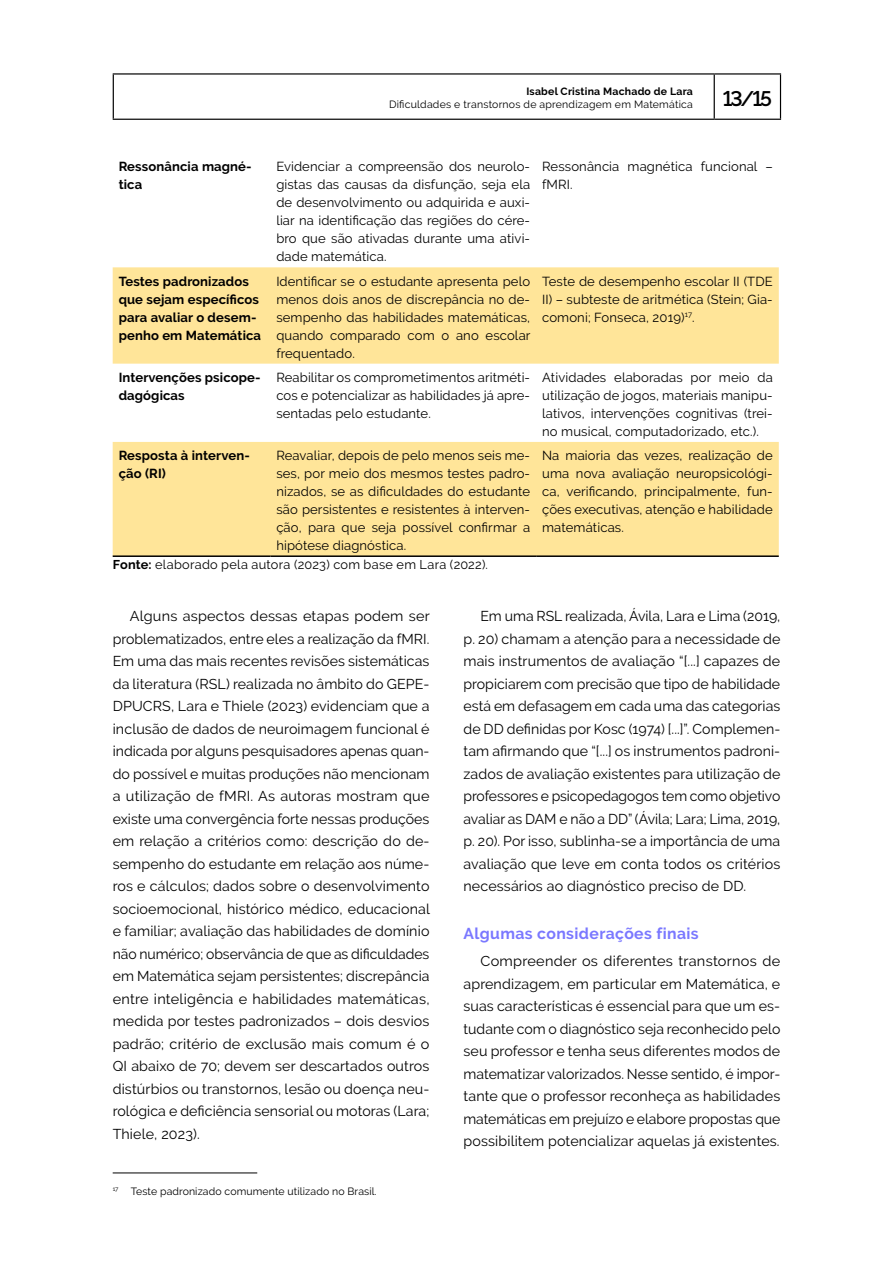
<style>
.page{position:relative;width:893px;height:1263px;background:#fff}
.page>*{position:absolute;margin:0;border:0;box-sizing:border-box;transform-origin:0 0}
.t1{font:600 21px "Raleway";color:#000}
.t2{font:700 15.75px "Raleway";letter-spacing:.025em;color:#7a78ff}
.t3{font:14.25px/22.5px "Raleway";letter-spacing:.01em;color:#000;text-align:justify}
.t4{font:13.05px/18px "Raleway";letter-spacing:.01em;color:#000;text-align:justify}
.t5{font:700 13.05px/18px "Raleway";letter-spacing:.01em;color:#000}
.t6{font:12.75px "Raleway";letter-spacing:.02em;color:#000}
.t7{font:10.5px "Raleway";letter-spacing:.01em;color:#000}
.t8{font:700 10.5px "Raleway";letter-spacing:.02em;color:#000}
.s1{font-weight:700}
</style>
<div class="page">
<hr style="left:113px;top:73px;width:601px;height:2px;background:#000">
<hr style="left:113px;top:75px;width:1px;height:44px;background:#000">
<hr style="left:714px;top:73px;width:67px;height:2px;background:#000">
<hr style="left:714px;top:75px;width:1px;height:44px;background:#000">
<hr style="left:780px;top:75px;width:1px;height:44px;background:#000">
<hr style="left:113px;top:119px;width:601px;height:1px;background:#000">
<hr style="left:714px;top:119px;width:67px;height:1px;background:#000">
<svg style="left:113px;top:267px;width:666px;height:288px;fill:#ffe599"></svg>
<hr style="left:113px;top:555px;width:157px;height:2px;background:#000">
<hr style="left:270px;top:555px;width:266px;height:2px;background:#000">
<hr style="left:536px;top:555px;width:243px;height:2px;background:#000">
<hr style="left:113px;top:1173px;width:144px;height:1px;background:#000">
<p class="t8" style="left:526px;top:85px;width:168px">Isabel Cristina Machado de Lara</p>
<p class="t7" style="left:389px;top:98px;width:305px">Dificuldades e transtornos de aprendizagem em Matemática</p>
<h1 class="t1" style="left:723px;top:87px;width:51px">13/15</h1>
<p class="t5" style="left:119px;top:158px;width:135px">Ressonância magné&shy;tica</p>
<p class="t4" style="left:276px;top:158px;width:255px">Evidenciar a compreensão dos neurolo&shy;gistas das causas da disfunção, seja ela de desenvolvimento ou adquirida e auxi&shy;liar na identificação das regiões do cére&shy;bro que são ativadas durante uma ativi&shy;dade matemática.</p>
<p class="t4" style="left:542px;top:158px;width:232px">Ressonância magnética funcional – fMRI.</p>
<p class="t5" style="left:119px;top:272px;width:144px">Testes padronizados que sejam específicos para avaliar o desem&shy;penho em Matemática</p>
<p class="t4" style="left:276px;top:272px;width:256px">Identificar se o estudante apresenta pelo menos dois anos de discrepância no de&shy;sempenho das habilidades matemáticas, quando comparado com o ano escolar frequentado.</p>
<p class="t4" style="left:542px;top:272px;width:232px">Teste de desempenho escolar II (TDE II) – subteste de aritmética (Stein; Gia&shy;comoni; Fonseca, 2019)<sup>17</sup>.</p>
<p class="t5" style="left:119px;top:368px;width:143px">Intervenções psicope&shy;dagógicas</p>
<p class="t4" style="left:276px;top:368px;width:255px">Reabilitar os comprometimentos aritméti&shy;cos e potencializar as habilidades já apre&shy;sentadas pelo estudante.</p>
<p class="t4" style="left:542px;top:368px;width:232px">Atividades elaboradas por meio da utilização de jogos, materiais manipu&shy;lativos, intervenções cognitivas (trei&shy;no musical, computadorizado, etc.).</p>
<p class="t5" style="left:119px;top:447px;width:133px">Resposta à interven&shy;ção (RI)</p>
<p class="t4" style="left:276px;top:447px;width:255px">Reavaliar, depois de pelo menos seis me&shy;ses, por meio dos mesmos testes padro&shy;nizados, se as dificuldades do estudante são persistentes e resistentes à interven&shy;ção, para que seja possível confirmar a hipótese diagnóstica.</p>
<p class="t4" style="left:542px;top:446px;width:232px">Na maioria das vezes, realização de uma nova avaliação neuropsicológi&shy;ca, verificando, principalmente, fun&shy;ções executivas, atenção e habilidade matemáticas.</p>
<p class="t6" style="left:113px;top:557px;width:377px"><span class="s1">Fonte:</span> elaborado pela autora (2023) com base em Lara (2022).</p>
<p class="t3" style="left:113px;top:605px;width:319px;text-indent:17px">Alguns aspectos dessas etapas podem ser problematizados, entre eles a realização da fMRI.<br>Em uma das mais recentes revisões sistemáticas da literatura (RSL) realizada no âmbito do GEPE-DPUCRS, Lara e Thiele (2023) evidenciam que a inclusão de dados de neuroimagem funcional é indicada por alguns pesquisadores apenas quan&shy;do possível e muitas produções não mencionam a utilização de fMRI. As autoras mostram que existe uma convergência forte nessas produções em relação a critérios como: descrição do de&shy;sempenho do estudante em relação aos núme&shy;ros e cálculos; dados sobre o desenvolvimento socioemocional, histórico médico, educacional e familiar; avaliação das habilidades de domínio não numérico; observância de que as dificuldades em Matemática sejam persistentes; discrepância entre inteligência e habilidades matemáticas, medida por testes padronizados – dois desvios padrão; critério de exclusão mais comum é o QI abaixo de 70; devem ser descartados outros distúrbios ou transtornos, lesão ou doença neu&shy;rológica e deficiência sensorial ou motoras (Lara; Thiele, 2023).</p>
<p class="t3" style="left:463px;top:605px;width:318px;text-indent:17px">Em uma RSL realizada, Ávila, Lara e Lima (2019, p. 20) chamam a atenção para a necessidade de mais instrumentos de avaliação “[...] capazes de propiciarem com precisão que tipo de habilidade está em defasagem em cada uma das categorias de DD definidas por Kosc (1974) [...]”. Complemen&shy;tam afirmando que “[...] os instrumentos padroni&shy;zados de avaliação existentes para utilização de professores e psicopedagogos tem como objetivo avaliar as DAM e não a DD” (Ávila; Lara; Lima, 2019, p. 20). Por isso, sublinha-se a importância de uma avaliação que leve em conta todos os critérios necessários ao diagnóstico preciso de DD.</p>
<p class="t2" style="left:463px;top:925px;width:237px">Algumas considerações finais</p>
<p class="t3" style="left:463px;top:950px;width:318px;text-indent:17px">Compreender os diferentes transtornos de aprendizagem, em particular em Matemática, e suas características é essencial para que um es&shy;tudante com o diagnóstico seja reconhecido pelo seu professor e tenha seus diferentes modos de matematizar valorizados. Nesse sentido, é impor&shy;tante que o professor reconheça as habilidades matemáticas em prejuízo e elabore propostas que possibilitem potencializar aquelas já existentes.</p>
<p class="t7" style="left:113px;top:1185px;width:266px"><sup>17</sup> Teste padronizado comumente utilizado no Brasil.</p>
</div>
